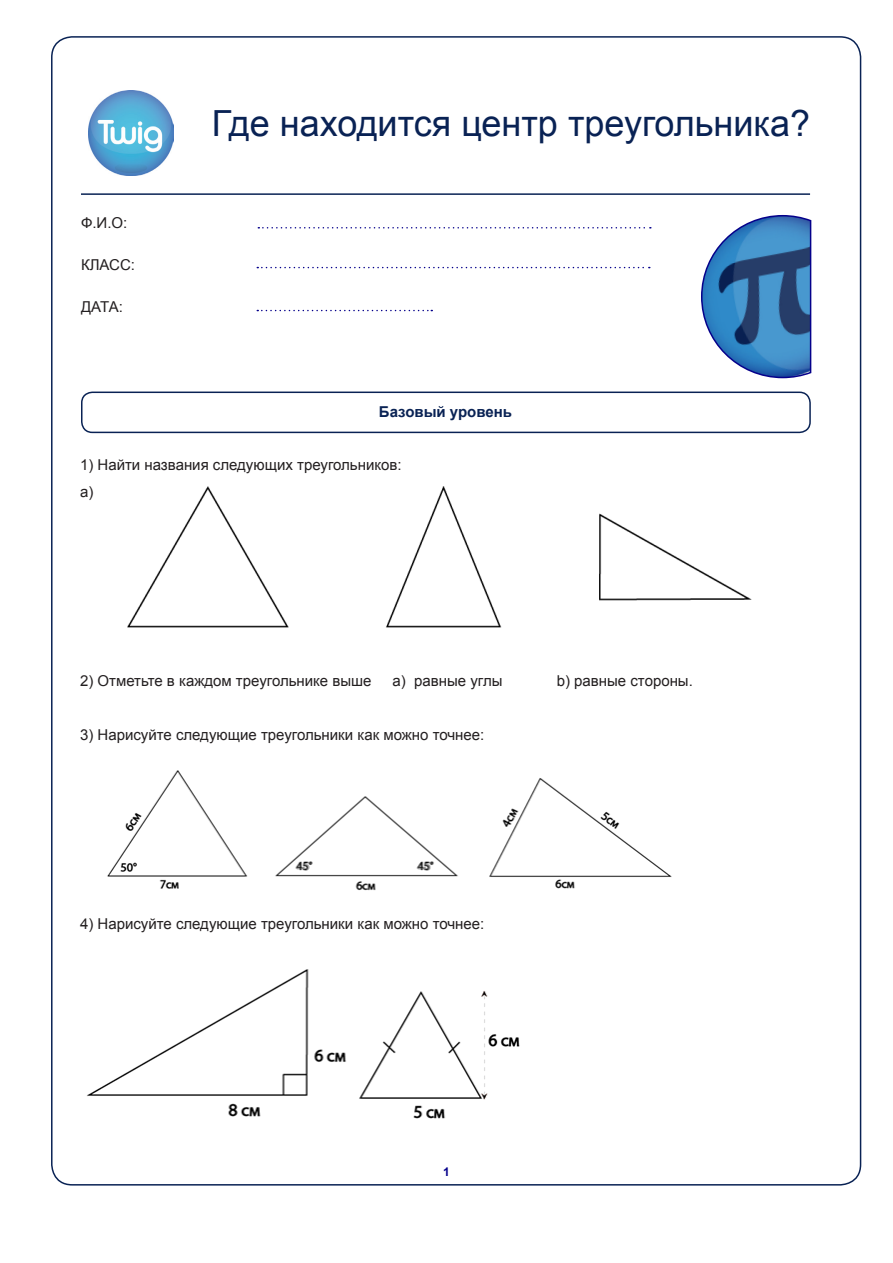
<style>
.page{position:relative;width:893px;height:1263px;background:#fff}
.page>*{position:absolute;margin:0;border:0;box-sizing:border-box;transform-origin:0 0}
.t1{font:36px "Arial";color:#092254}
.general_text{font:15px "Arial";color:#231f20}
.t2{font:700 15px "Arial";color:#092254}
.t3{font:700 12px "Arial";color:#05008b}
</style>
<div class="page">
<hr style="left:81px;top:193px;width:729px;height:2px;background:#092254">
<svg style="left:258px;top:227px;width:393px;height:1px"></svg>
<svg style="left:257px;top:267px;width:393px;height:1px"></svg>
<svg style="left:257px;top:310px;width:175px;height:1px"></svg>
<div style="left:81px;top:392px;width:730px;height:41px;border:2px solid #092254;border-radius:11px"></div>
<svg style="left:701px;top:215px;width:111px;height:164px"></svg>
<img style="left:88px;top:90px;width:86px;height:86px">
<img style="left:107px;top:770px;width:565px;height:121px">
<img style="left:87px;top:969px;width:433px;height:150px">
<img style="left:127px;top:486px;width:625px;height:142px">
<p class="general_text" style="left:81px;top:213px;width:48px">Ф.И.О:</p>
<p class="general_text" style="left:81px;top:255px;width:56px">КЛАСС:</p>
<p class="general_text" style="left:81px;top:297px;width:43px">ДАТА:</p>
<h1 class="t1" style="left:212px;top:100px;width:600px">Где находится центр треугольника?</h1>
<p class="t2" style="left:379px;top:402px;width:135px">Базовый уровень</p>
<p class="general_text" style="left:80px;top:455px;width:323px">1) Найти названия следующих треугольников:</p>
<p class="general_text" style="left:80px;top:482px;width:15px">a)</p>
<p class="general_text" style="left:80px;top:671px;width:293px">2) Отметьте в каждом треугольнике выше</p>
<p class="general_text" style="left:392px;top:671px;width:112px">a) равные углы</p>
<p class="general_text" style="left:557px;top:671px;width:138px">b) равные стороны.</p>
<p class="general_text" style="left:80px;top:725px;width:406px">3) Нарисуйте следующие треугольники как можно точнее:</p>
<p class="general_text" style="left:80px;top:914px;width:406px">4) Нарисуйте следующие треугольники как можно точнее:</p>
<p class="t3" style="left:443px;top:1164px;width:8px">1</p>
</div>
